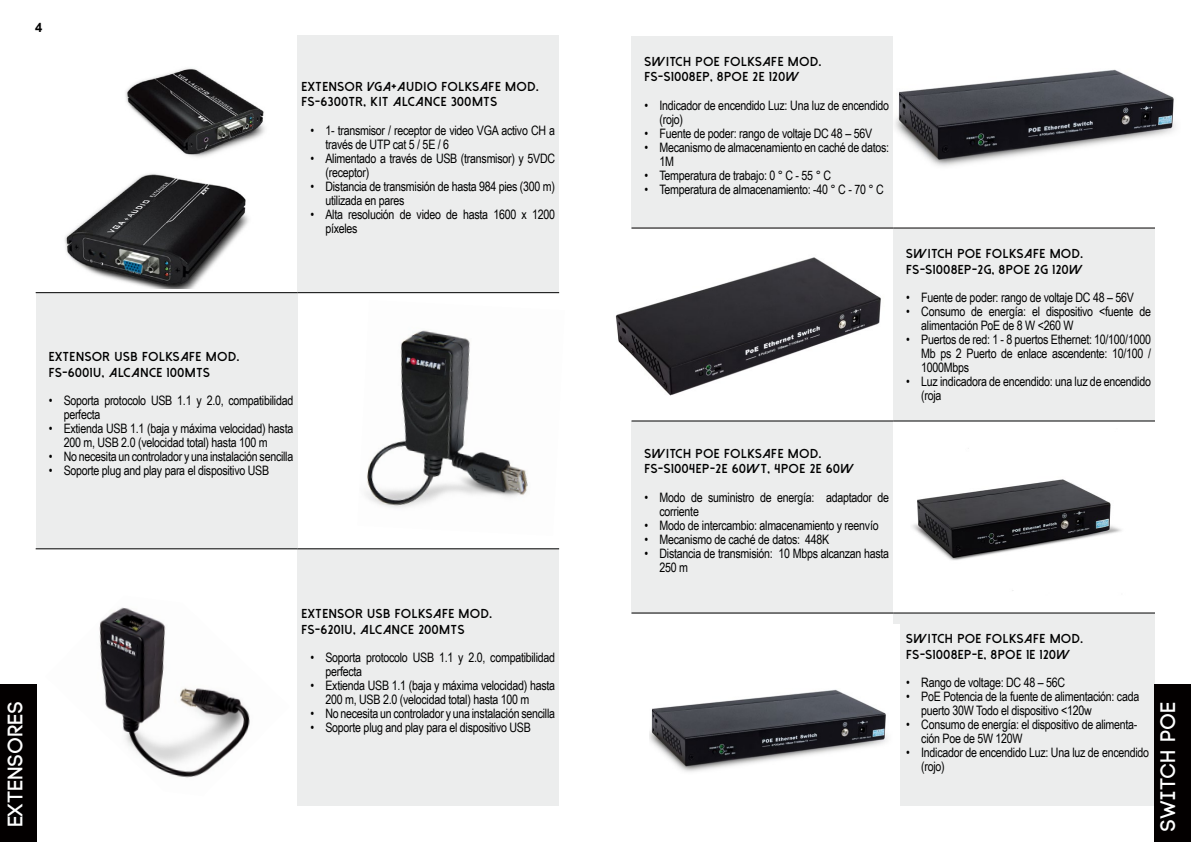
<style>
.page{position:relative;width:1191px;height:842px;background:#fff}
.page>*{position:absolute;margin:0;border:0;box-sizing:border-box;transform-origin:0 0}
.t1{font:700 21px "Code";letter-spacing:.05em;color:#fff}
.t2{font:13px/14px "Arial Narrow";letter-spacing:-.02em;color:#000}
.t3{font:800 13px/15.6px "Dolce Vita";letter-spacing:.05em;color:#000}
.t4{font:700 13px "Arial";color:#000}
</style>
<div class="page">
<div style="left:631px;top:36px;width:262px;height:192px;background:#eceded"></div>
<div style="left:893px;top:228px;width:262px;height:193px;background:#eceded"></div>
<div style="left:631px;top:421px;width:262px;height:192px;background:#eceded"></div>
<div style="left:893px;top:613px;width:262px;height:193px;background:#eceded"></div>
<hr style="left:631px;top:420px;width:262px;height:1px;background:#000">
<hr style="left:893px;top:420px;width:262px;height:1px;background:#000">
<hr style="left:631px;top:612px;width:262px;height:1px;background:#000">
<hr style="left:893px;top:612px;width:262px;height:1px;background:#000">
<hr style="left:631px;top:228px;width:262px;height:1px;background:#030000">
<hr style="left:893px;top:228px;width:262px;height:1px;background:#030000">
<div style="left:1155px;top:684px;width:36px;height:158px;background:#030000"></div>
<img style="left:895px;top:69px;width:281px;height:98px">
<img style="left:649px;top:624px;width:250px;height:182px">
<img style="left:912px;top:448px;width:210px;height:143px">
<img style="left:615px;top:257px;width:266px;height:139px">
<div style="left:0;top:684px;width:36px;height:158px;background:#030000"></div>
<div style="left:297px;top:36px;width:262px;height:257px;background:#eceded"></div>
<div style="left:36px;top:293px;width:261px;height:256px;background:#eceded"></div>
<div style="left:297px;top:549px;width:262px;height:257px;background:#eceded"></div>
<hr style="left:36px;top:292px;width:261px;height:1px;background:#000">
<hr style="left:297px;top:292px;width:262px;height:1px;background:#000">
<hr style="left:36px;top:548px;width:261px;height:1px;background:#000">
<hr style="left:297px;top:548px;width:262px;height:1px;background:#000">
<img style="left:65px;top:68px;width:200px;height:220px">
<img style="left:99px;top:607px;width:151px;height:171px">
<img style="left:366px;top:330px;width:162px;height:178px">
<p class="t4" style="left:35px;top:19px;width:9px">4</p>
<p class="t3" style="left:301px;top:78px;width:239px">EXTENSOR VGA+AUDIO FOLKSAFE MOD.<br>FS-6300TR, KIT ALCANCE 300MTS</p>
<p class="t2" style="left:325px;top:123px;width:231px;text-indent:-15px">• 1- transmisor / receptor de video VGA activo CH a través de UTP cat 5 / 5E / 6</p>
<p class="t2" style="left:325px;top:151px;width:231px;text-indent:-15px">• Alimentado a través de USB (transmisor) y 5VDC (receptor)</p>
<p class="t2" style="left:325px;top:179px;width:231px;text-indent:-15px">• Distancia de transmisión de hasta 984 pies (300 m) utilizada en pares</p>
<p class="t2" style="left:325px;top:207px;width:231px;text-indent:-15px">• Alta resolución de video de hasta 1600 x 1200 píxeles</p>
<p class="t3" style="left:49px;top:349px;width:192px">EXTENSOR USB FOLKSAFE MOD.<br>FS-6001U, ALCANCE 100MTS</p>
<p class="t2" style="left:64px;top:393px;width:231px;text-indent:-15px">• Soporta protocolo USB 1.1 y 2.0, compatibilidad perfecta</p>
<p class="t2" style="left:64px;top:421px;width:231px;text-indent:-15px">• Extienda USB 1.1 (baja y máxima velocidad) hasta<br>200 m, USB 2.0 (velocidad total) hasta 100 m</p>
<p class="t2" style="left:49px;top:449px;width:246px">• No necesita un controlador y una instalación sencilla</p>
<p class="t2" style="left:49px;top:463px;width:222px">• Soporte plug and play para el dispositivo USB</p>
<p class="t3" style="left:644px;top:53px;width:178px">SWITCH POE FOLKSAFE MOD.<br>FS-S1008EP, 8POE 2E 120W</p>
<p class="t2" style="left:659px;top:97px;width:231px;text-indent:-15px">• Indicador de encendido Luz: Una luz de encendido (rojo)</p>
<p class="t2" style="left:644px;top:125px;width:229px">• Fuente de poder: rango de voltaje DC 48 – 56V</p>
<p class="t2" style="left:659px;top:139px;width:231px;text-indent:-15px">• Mecanismo de almacenamiento en caché de datos:<br>1M</p>
<p class="t2" style="left:644px;top:167px;width:188px">• Temperatura de trabajo: 0 ° C - 55 ° C</p>
<p class="t2" style="left:644px;top:181px;width:241px">• Temperatura de almacenamiento: -40 ° C - 70 ° C</p>
<p class="t3" style="left:906px;top:246px;width:178px">SWITCH POE FOLKSAFE MOD.<br>FS-S1008EP-2G, 8POE 2G 120W</p>
<p class="t2" style="left:906px;top:290px;width:229px">• Fuente de poder: rango de voltaje DC 48 – 56V</p>
<p class="t2" style="left:921px;top:304px;width:231px;text-indent:-15px">• Consumo de energía: el dispositivo &lt;fuente de alimentación PoE de 8 W &lt;260 W</p>
<p class="t2" style="left:921px;top:332px;width:231px;text-align:justify;text-indent:-15px">• Puertos de red: 1 - 8 puertos Ethernet: 10/100/1000<br>Mb ps 2 Puerto de enlace ascendente: 10/100 / 1000Mbps</p>
<p class="t2" style="left:921px;top:374px;width:231px;text-indent:-15px">• Luz indicadora de encendido: una luz de encendido (roja</p>
<p class="t3" style="left:644px;top:445px;width:211px">SWITCH POE FOLKSAFE MOD.<br>FS-S1004EP-2E 60WT, 4POE 2E 60W</p>
<p class="t2" style="left:659px;top:489px;width:231px;text-indent:-15px">• Modo de suministro de energía: adaptador de corriente</p>
<p class="t2" style="left:644px;top:517px;width:236px">• Modo de intercambio: almacenamiento y reenvío</p>
<p class="t2" style="left:644px;top:531px;width:186px">• Mecanismo de caché de datos: 448K</p>
<p class="t2" style="left:659px;top:545px;width:231px;text-indent:-15px">• Distancia de transmisión: 10 Mbps alcanzan hasta<br>250 m</p>
<p class="t3" style="left:301px;top:606px;width:192px">EXTENSOR USB FOLKSAFE MOD.<br>FS-6201U, ALCANCE 200MTS</p>
<p class="t2" style="left:325px;top:650px;width:231px;text-indent:-15px">• Soporta protocolo USB 1.1 y 2.0, compatibilidad perfecta</p>
<p class="t2" style="left:325px;top:678px;width:231px;text-indent:-15px">• Extienda USB 1.1 (baja y máxima velocidad) hasta<br>200 m, USB 2.0 (velocidad total) hasta 100 m</p>
<p class="t2" style="left:310px;top:706px;width:246px">• No necesita un controlador y una instalación sencilla</p>
<p class="t2" style="left:310px;top:720px;width:222px">• Soporte plug and play para el dispositivo USB</p>
<p class="t3" style="left:906px;top:631px;width:178px">SWITCH POE FOLKSAFE MOD.<br>FS-S1008EP-E, 8POE 1E 120W</p>
<p class="t2" style="left:906px;top:675px;width:160px">• Rango de voltage: DC 48 – 56C</p>
<p class="t2" style="left:921px;top:689px;width:219px;text-indent:-15px">• PoE Potencia de la fuente de alimentación: cada puerto 30W Todo el dispositivo &lt;120w</p>
<p class="t2" style="left:921px;top:717px;width:218px;text-indent:-15px">• Consumo de energía: el dispositivo de alimenta&shy;ción Poe de 5W 120W</p>
<p class="t2" style="left:921px;top:745px;width:229px;text-indent:-15px">• Indicador de encendido Luz: Una luz de encendido (rojo)</p>
<h1 class="t1" style="left:5px;top:826px;width:127px;rotate:-90deg">Extensores</h1>
<h1 class="t1" style="left:1157px;top:831px;width:130px;rotate:-90deg">Switch PoE</h1>
</div>
